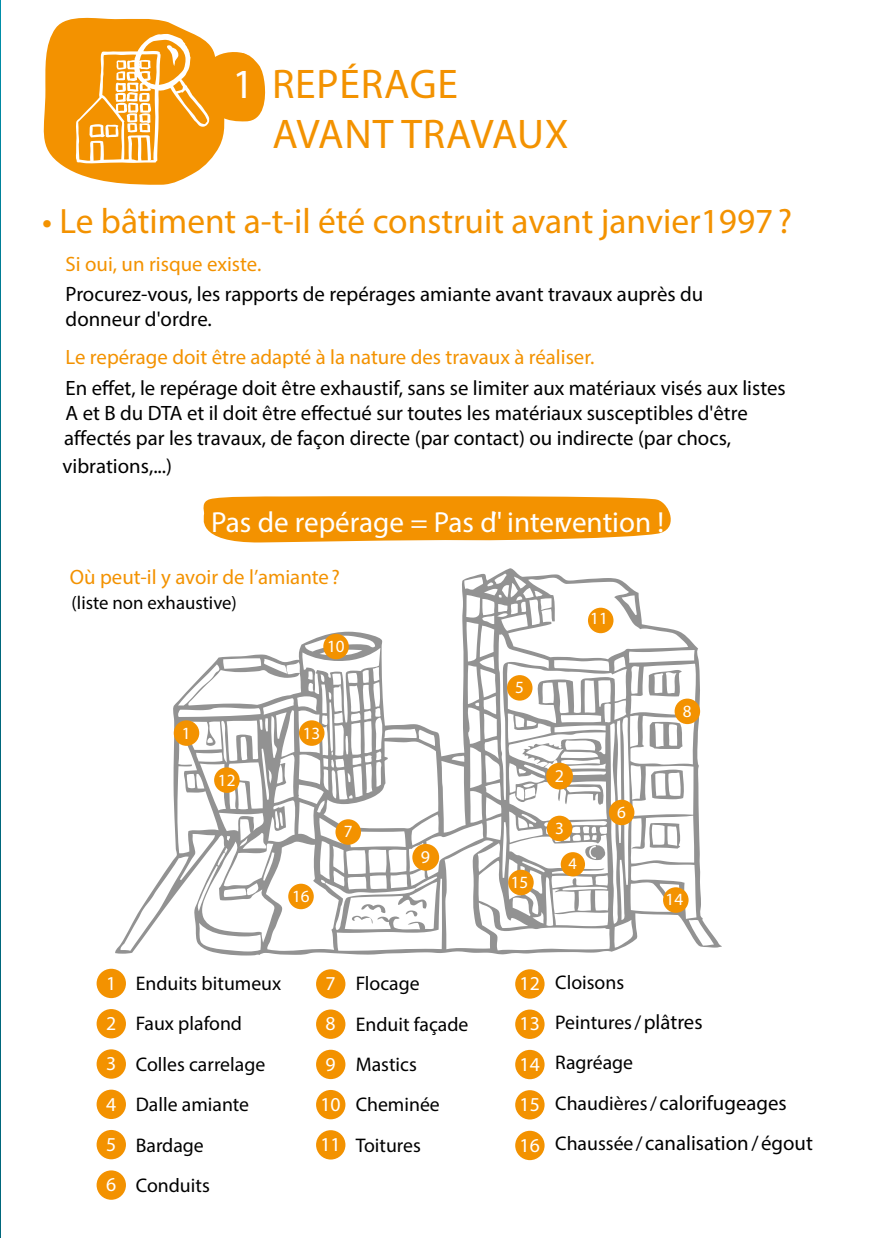
<style>
.page{position:relative;width:872px;height:1238px;background:#fff}
.page>*{position:absolute;margin:0;border:0;box-sizing:border-box;transform-origin:0 0}
.t1{font:41.62px/49.9px "Myriad Pro";letter-spacing:.02em;color:#f39200}
.t2{font:35.32px "Myriad Pro";color:#f39200}
.t3{font:29.03px "Myriad Pro";color:#fff}
.t4{font:20.7px/25.2px "Myriad Pro";color:#000}
.t5{font:20.7px "Myriad Pro";color:#f39200}
.t6{font:19.8px/40.5px "Myriad Pro";color:#000}
.t7{font:19.8px/40.3px "Myriad Pro";color:#fff;text-align:justify}
.t8{font:18.68px "Myriad Pro";color:#000}
.t9{font:18px "Myriad Pro";color:#fff}
.t10{font:17.1px "Myriad Pro";color:#fff}
.t11{font:16.43px "Myriad Pro";color:#fff}
.s1{color:#fff}
.s2{font-size:20.7px}
.s3{font-size:19.8px}
</style>
<div class="page">
<svg style="left:0;top:0;width:1px;height:636px"></svg>
<hr style="left:0;top:636px;width:1px;height:111px;background:#00677c">
<hr style="left:0;top:747px;width:1px;height:110px;background:#00677c">
<hr style="left:0;top:857px;width:1px;height:35px;background:#00677c">
<hr style="left:1px;top:857px;width:1px;height:33px;background:#00677c">
<hr style="left:0;top:892px;width:1px;height:79px;background:#00677c">
<hr style="left:1px;top:890px;width:1px;height:81px;background:#00677c">
<hr style="left:0;top:971px;width:1px;height:114px;background:#00677c">
<hr style="left:0;top:1085px;width:1px;height:114px;background:#00677c">
<hr style="left:0;top:1199px;width:1px;height:38px;background:#00677c">
<svg style="left:115px;top:568px;width:606px;height:387px"></svg>
<div style="left:174px;top:720px;width:25px;height:25px;background:#f39200;border-radius:50%"></div>
<div style="left:507px;top:675px;width:25px;height:25px;background:#f39200;border-radius:50%"></div>
<div style="left:546px;top:762px;width:26px;height:27px;background:#f39200;border-radius:50%"></div>
<div style="left:608px;top:799px;width:26px;height:26px;background:#f39200;border-radius:50%"></div>
<div style="left:546px;top:815px;width:26px;height:26px;background:#f39200;border-radius:50%"></div>
<div style="left:560px;top:852px;width:25px;height:24px;background:#f39200;border-radius:50%"></div>
<div style="left:412px;top:843px;width:27px;height:27px;background:#f39200;border-radius:50%"></div>
<div style="left:323px;top:633px;width:26px;height:26px;background:#f39200;border-radius:50%"></div>
<div style="left:674px;top:698px;width:26px;height:26px;background:#f39200;border-radius:50%"></div>
<div style="left:335px;top:819px;width:26px;height:25px;background:#f39200;border-radius:50%"></div>
<div style="left:662px;top:887px;width:26px;height:25px;background:#f39200;border-radius:50%"></div>
<div style="left:508px;top:869px;width:25px;height:26px;background:#f39200;border-radius:50%"></div>
<div style="left:214px;top:767px;width:25px;height:25px;background:#f39200;border-radius:50%"></div>
<div style="left:587px;top:607px;width:26px;height:26px;background:#f39200;border-radius:50%"></div>
<div style="left:299px;top:720px;width:25px;height:25px;background:#f39200;border-radius:50%"></div>
<div style="left:288px;top:883px;width:25px;height:26px;background:#f39200;border-radius:50%"></div>
<div style="left:97px;top:1009px;width:29px;height:29px;background:#f39200;border-radius:50%"></div>
<div style="left:97px;top:968px;width:29px;height:30px;background:#f39200;border-radius:50%"></div>
<div style="left:97px;top:1049px;width:29px;height:29px;background:#f39200;border-radius:50%"></div>
<div style="left:97px;top:1089px;width:29px;height:29px;background:#f39200;border-radius:50%"></div>
<div style="left:97px;top:1129px;width:29px;height:30px;background:#f39200;border-radius:50%"></div>
<div style="left:97px;top:1170px;width:29px;height:29px;background:#f39200;border-radius:50%"></div>
<div style="left:316px;top:969px;width:29px;height:29px;background:#f39200;border-radius:50%"></div>
<div style="left:316px;top:1009px;width:29px;height:29px;background:#f39200;border-radius:50%"></div>
<div style="left:316px;top:1049px;width:29px;height:30px;background:#f39200;border-radius:50%"></div>
<div style="left:316px;top:1089px;width:29px;height:30px;background:#f39200;border-radius:50%"></div>
<div style="left:515px;top:969px;width:29px;height:29px;background:#f39200;border-radius:50%"></div>
<div style="left:316px;top:1130px;width:29px;height:29px;background:#f39200;border-radius:50%"></div>
<div style="left:515px;top:1009px;width:29px;height:29px;background:#f39200;border-radius:50%"></div>
<div style="left:515px;top:1049px;width:29px;height:30px;background:#f39200;border-radius:50%"></div>
<div style="left:515px;top:1090px;width:29px;height:29px;background:#f39200;border-radius:50%"></div>
<div style="left:515px;top:1130px;width:29px;height:30px;background:#f39200;border-radius:50%"></div>
<svg style="left:43px;top:17px;width:223px;height:168px"></svg>
<svg style="left:203px;top:496px;width:468px;height:47px;background:#f49c19"></svg>
<h1 class="t1" style="left:272px;top:61px;width:297px;text-indent:-40px"><span class="s1">1</span> REPÉRAGE<br>AVANT TRAVAUX</h1>
<h2 class="t2" style="left:42px;top:204px;width:751px">• Le bâtiment a-t-il été construit avant janvier1997 ?</h2>
<p class="t5" style="left:66px;top:253px;width:197px">Si oui, un risque existe.</p>
<p class="t4" style="left:66px;top:283px;width:639px">Procurez-vous, les rapports de repérages amiante avant travaux auprès du donneur d'ordre.</p>
<p class="t5" style="left:66px;top:346px;width:530px">Le repérage doit être adapté à la nature des travaux à réaliser.</p>
<p class="t4" style="left:64px;top:376px;width:723px">En effet, le repérage doit être exhaustif, sans se limiter aux matériaux visés aux listes<br>A et B du DTA et il doit être effectué sur toutes les matériaux susceptibles d'être affectés par les travaux, de façon directe (par contact) ou indirecte (par chocs,</p>
<p class="t4" style="left:62px;top:453px;width:111px">vibrations,...)</p>
<h3 class="t3" style="left:211px;top:504px;width:454px">Pas de repérage = Pas d’' intervention !</h3>
<p class="t5" style="left:70px;top:566px;width:271px">Où peut-il y avoir de l’amiante ?</p>
<p class="t8" style="left:72px;top:591px;width:167px">(liste non exhaustive)</p>
<p class="t10" style="left:182px;top:724px;width:10px">1</p>
<p class="t10" style="left:218px;top:771px;width:19px">12</p>
<p class="t10" style="left:327px;top:637px;width:19px">10</p>
<p class="t10" style="left:303px;top:724px;width:19px">13</p>
<p class="t10" style="left:292px;top:887px;width:19px">16</p>
<p class="t10" style="left:343px;top:823px;width:10px">7</p>
<p class="t9" style="left:421px;top:848px;width:11px">9</p>
<p class="t10" style="left:515px;top:679px;width:10px">5</p>
<p class="t10" style="left:590px;top:609px;width:19px">11</p>
<p class="t10" style="left:510px;top:873px;width:19px">15</p>
<p class="t9" style="left:554px;top:767px;width:11px">2</p>
<p class="t10" style="left:555px;top:819px;width:10px">3</p>
<p class="t11" style="left:568px;top:855px;width:10px">4</p>
<p class="t10" style="left:617px;top:803px;width:10px">6</p>
<p class="t10" style="left:682px;top:702px;width:10px">8</p>
<p class="t10" style="left:665px;top:891px;width:19px">14</p>
<p class="t6" style="left:136px;top:963px;width:147px">Enduits bitumeux</p>
<p class="t6" style="left:136px;top:1004px;width:108px">Faux plafond</p>
<p class="t6" style="left:136px;top:1044px;width:131px">Colles carrelage</p>
<p class="t6" style="left:136px;top:1085px;width:115px">Dalle amiante</p>
<p class="t6" style="left:136px;top:1125px;width:70px">Bardage</p>
<p class="t6" style="left:106px;top:1165px;width:105px"><span class="s1">6</span> Conduits</p>
<p class="t7" style="left:106px;top:963px;width:12px">1</p>
<p class="t7" style="left:106px;top:1003px;width:12px">2</p>
<p class="t7" style="left:106px;top:1044px;width:12px">3<br>4<br>5</p>
<p class="t7" style="left:320px;top:964px;width:22px;text-align:left">7<br>8<br>9<br>10</p>
<p class="t6" style="left:355px;top:963px;width:114px">Flocage<br>Enduit façade<br>Mastics<br>Cheminée<br>Toitures</p>
<p class="t7" style="left:519px;top:964px;width:22px">12</p>
<p class="t7" style="left:519px;top:1004px;width:22px">13<br>14<br>15<br>16</p>
<p class="t7" style="left:320px;top:1124px;width:22px">11</p>
<p class="t6" style="left:555px;top:962px;width:149px">Cloisons<br>Peintures / <span class="s2">plâtres<br></span>Ragréage</p>
<p class="t4" style="left:555px;top:1083px;width:259px;line-height:40.5px"><span class="s3">Chaudières /</span> calorifugeages<br><span class="s3">Chaussée /</span> canalisation / égout</p>
</div>
